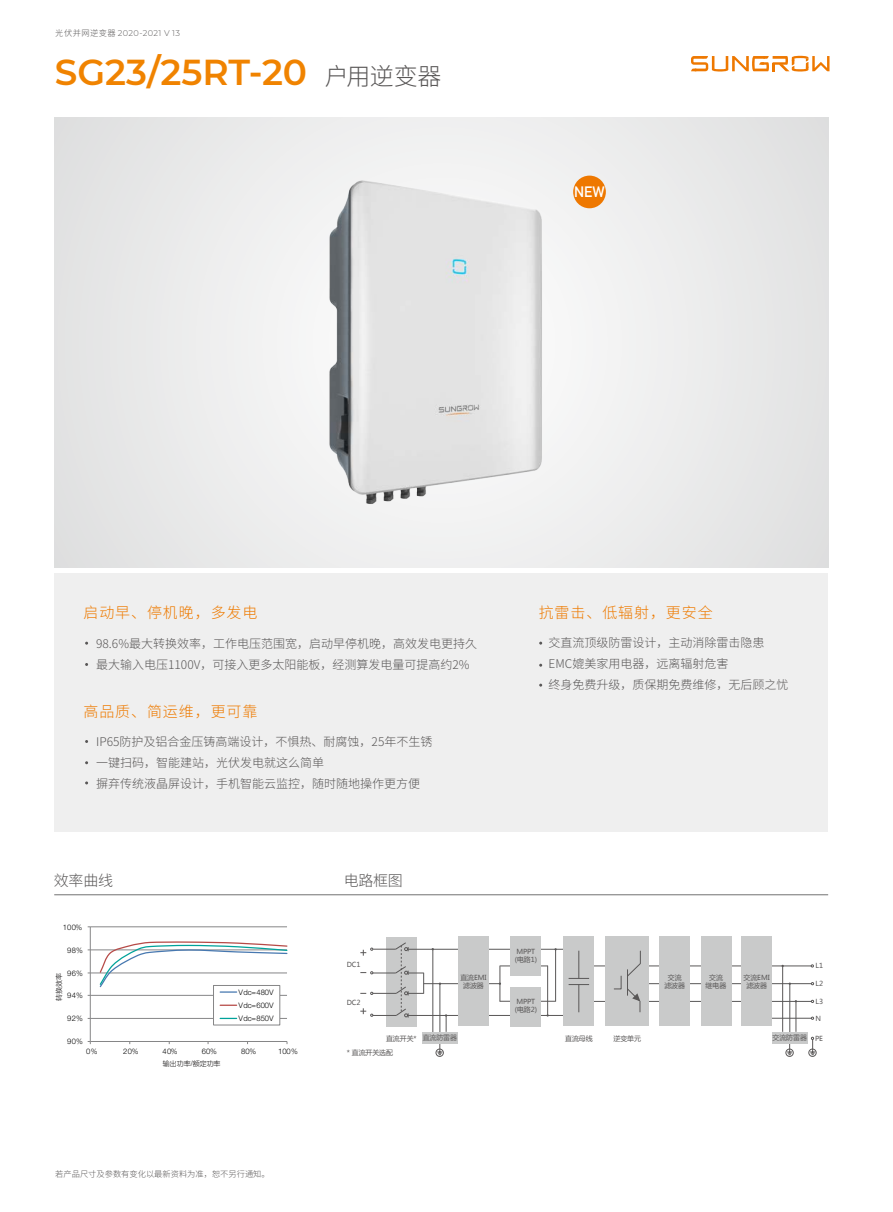
<style>
.page{position:relative;width:893px;height:1212px;background:#fff}
.page>*{position:absolute;margin:0;border:0;box-sizing:border-box;transform-origin:0 0}
.t1{font:600 36px "Montserrat";color:#f08300}
.t2{font:300 24px "Source Han Sans CN";letter-spacing:-.02em;color:#595757}
.t3{font:300 15px "Source Han Sans CN";letter-spacing:.06em;color:#ee7a00}
.t4{font:300 15px "Source Han Sans CN";letter-spacing:-.02em;color:#595757}
.t5{font:700 14.7px "DIN Alternate";color:#fff}
.t6{font:300 12px/21px "Source Han Sans CN";color:#595757}
.t7{font:300 8.25px "Source Han Sans CN";color:#595757}
.t8{font:300 8.25px "Montserrat";letter-spacing:.04em;color:#595757}
.t9{font:300 7.65px/13.2px "Helvetica Neue";letter-spacing:.03em;color:#000;text-align:justify}
.t10{font:6.9px/8.2px "Microsoft Ya Hei";letter-spacing:-.01em;color:#595757;text-align:center}
.t11{font:6.9px "FZLTXHJW GB1 0";color:#040000}
.s1{font-family:"Source Han Sans CN"}
</style>
<div class="page">
<svg style="left:691px;top:56px;width:138px;height:16px"></svg>
<div style="left:55px;top:118px;width:774px;height:450px;background:#ebebeb"></div>
<hr style="left:54px;top:894px;width:774px;height:1px;background:#727171">
<div style="left:573px;top:176px;width:33px;height:32px;background:#ee7800;border-radius:50%"></div>
<img style="left:308px;top:180px;width:252px;height:324px">
<hr style="left:765px;top:1018px;width:46px;height:1px;background:#595757">
<hr style="left:644px;top:983px;width:167px;height:1px;background:#595757">
<div style="left:387px;top:937px;width:30px;height:89px;background:#c9caca"></div>
<hr style="left:579px;top:965px;width:232px;height:1px;background:#595757">
<hr style="left:583px;top:1001px;width:228px;height:1px;background:#595757">
<div style="left:660px;top:937px;width:30px;height:89px;background:#c9caca"></div>
<div style="left:701px;top:937px;width:30px;height:89px;background:#c9caca"></div>
<div style="left:742px;top:937px;width:30px;height:89px;background:#c9caca"></div>
<div style="left:605px;top:937px;width:44px;height:89px;background:#c9caca"></div>
<div style="left:808px;top:1049px;width:8px;height:8px;border:1px solid #595757;border-radius:50%"></div>
<svg style="left:810px;top:1037px;width:5px;height:18px"></svg>
<svg style="left:614px;top:950px;width:27px;height:62px"></svg>
<hr style="left:408px;top:949px;width:165px;height:1px;background:#595757">
<hr style="left:408px;top:1015px;width:161px;height:1px;background:#595757">
<div style="left:564px;top:937px;width:30px;height:89px;background:#c9caca"></div>
<svg style="left:569px;top:951px;width:20px;height:61px"></svg>
<hr style="left:547px;top:965px;width:1px;height:50px;background:#595757">
<hr style="left:555px;top:949px;width:1px;height:52px;background:#595757">
<hr style="left:789px;top:984px;width:1px;height:49px;background:#595757">
<div style="left:786px;top:1049px;width:7px;height:8px;border:1px solid #595757;border-radius:50%"></div>
<svg style="left:787px;top:1044px;width:5px;height:11px"></svg>
<hr style="left:782px;top:966px;width:1px;height:66px;background:#595757">
<hr style="left:796px;top:1001px;width:1px;height:31px;background:#595757">
<div style="left:772px;top:1032px;width:36px;height:12px;background:#c9caca"></div>
<hr style="left:440px;top:984px;width:1px;height:49px;background:#595757">
<div style="left:436px;top:1049px;width:8px;height:8px;border:1px solid #595757;border-radius:50%"></div>
<hr style="left:432px;top:949px;width:1px;height:85px;background:#595757">
<div style="left:422px;top:1032px;width:36px;height:12px;background:#c9caca"></div>
<svg style="left:437px;top:1014px;width:10px;height:41px"></svg>
<hr style="left:424px;top:983px;width:76px;height:1px;background:#595757">
<hr style="left:500px;top:966px;width:1px;height:35px;background:#595757">
<hr style="left:500px;top:965px;width:48px;height:1px;background:#595757">
<hr style="left:500px;top:1001px;width:56px;height:1px;background:#595757">
<div style="left:459px;top:937px;width:30px;height:89px;background:#c9caca"></div>
<div style="left:511px;top:937px;width:30px;height:39px;background:#c9caca"></div>
<div style="left:511px;top:987px;width:30px;height:39px;background:#c9caca"></div>
<svg style="left:360px;top:942px;width:64px;height:75px"></svg>
<hr style="left:90px;top:926px;width:197px;height:1px;background:#868687">
<hr style="left:90px;top:949px;width:197px;height:1px;background:#868687">
<hr style="left:90px;top:973px;width:197px;height:1px;background:#868687">
<hr style="left:90px;top:995px;width:197px;height:1px;background:#868687">
<hr style="left:90px;top:1018px;width:197px;height:1px;background:#868687">
<hr style="left:90px;top:927px;width:1px;height:114px;background:#868687">
<hr style="left:90px;top:1041px;width:197px;height:1px;background:#868687">
<div style="left:213px;top:985px;width:67px;height:40px;background:#fff"></div>
<div style="left:213px;top:985px;width:67px;height:40px;border:1px solid #868687"></div>
<svg style="left:99px;top:941px;width:189px;height:52px"></svg>
<svg style="left:220px;top:1004px;width:17px;height:2px"></svg>
<svg style="left:220px;top:1018px;width:17px;height:1px"></svg>
<div style="left:54px;top:573px;width:774px;height:259px;background:#efefef"></div>
<p class="t8" style="left:55px;top:28px;width:126px"><span class="s1">光伏并网逆变器</span> 2020-2021 V 13</p>
<h1 class="t1" style="left:55px;top:47px;width:254px">SG23/25RT-20</h1>
<h2 class="t2" style="left:325px;top:62px;width:118px">户用逆变器</h2>
<p class="t5" style="left:574px;top:181px;width:32px">NEW</p>
<p class="t3" style="left:83px;top:604px;width:176px">启动早、停机晚，多发电</p>
<p class="t6" style="left:96px;top:633px;width:383px">98.6%最大转换效率，工作电压范围宽，启动早停机晚，高效发电更持久最大输入电压1100V，可接入更多太阳能板，经测算发电量可提高约2%</p>
<p class="t3" style="left:83px;top:703px;width:176px">高品质、简运维，更可靠</p>
<p class="t6" style="left:96px;top:731px;width:338px">IP65防护及铝合金压铸高端设计，不惧热、耐腐蚀，25年不生锈一键扫码，智能建站，光伏发电就这么简单<br>摒弃传统液晶屏设计，手机智能云监控，随时随地操作更方便</p>
<p class="t3" style="left:539px;top:604px;width:175px">抗雷击、低辐射，更安全</p>
<p class="t6" style="left:549px;top:633px;width:242px">交直流顶级防雷设计，主动消除雷击隐患<br>EMC媲美家用电器，远离辐射危害<br>终身免费升级，质保期免费维修，无后顾之忧</p>
<p class="t4" style="left:54px;top:872px;width:61px">效率曲线</p>
<p class="t4" style="left:344px;top:872px;width:61px">电路框图</p>
<p class="t9" style="left:63px;top:920px;width:21px">100%</p>
<p class="t9" style="left:67px;top:943px;width:17px">98%</p>
<p class="t9" style="left:67px;top:966px;width:17px">96%</p>
<p class="t11" style="left:55px;top:1001px;width:29px;rotate:-90deg">转换效率</p>
<p class="t9" style="left:67px;top:989px;width:17px">94%</p>
<p class="t9" style="left:67px;top:1012px;width:17px">92%</p>
<p class="t9" style="left:239px;top:985px;width:37px">Vdc=480V Vdc=600V Vdc=850V</p>
<p class="t10" style="left:347px;top:960px;width:15px">DC1</p>
<p class="t10" style="left:347px;top:998px;width:15px">DC2</p>
<p class="t10" style="left:460px;top:973px;width:28px">直流EMI滤波器</p>
<p class="t10" style="left:515px;top:947px;width:24px;text-align:left">MPPT (电路1)</p>
<p class="t10" style="left:515px;top:997px;width:24px;text-align:left">MPPT (电路2)</p>
<p class="t10" style="left:816px;top:961px;width:9px">L1</p>
<p class="t10" style="left:664px;top:973px;width:22px">交流滤波器</p>
<p class="t10" style="left:706px;top:973px;width:22px">交流继电器</p>
<p class="t10" style="left:744px;top:973px;width:28px">交流EMI滤波器</p>
<p class="t10" style="left:816px;top:979px;width:9px">L2</p>
<p class="t10" style="left:816px;top:997px;width:9px">L3</p>
<p class="t10" style="left:815px;top:1014px;width:7px">N</p>
<p class="t9" style="left:67px;top:1034px;width:17px">90%</p>
<p class="t9" style="left:86px;top:1044px;width:13px">0%</p>
<p class="t9" style="left:123px;top:1044px;width:17px">20%</p>
<p class="t9" style="left:162px;top:1044px;width:17px">40%</p>
<p class="t9" style="left:202px;top:1044px;width:17px">60%</p>
<p class="t9" style="left:241px;top:1044px;width:17px">80%</p>
<p class="t9" style="left:278px;top:1044px;width:21px">100%</p>
<p class="t11" style="left:163px;top:1060px;width:59px">输出功率/额定功率</p>
<p class="t7" style="left:55px;top:1169px;width:216px">若产品尺寸及参数有变化以最新资料为准，恕不另行通知。</p>
<p class="t10" style="left:423px;top:1033px;width:36px">直流防雷器</p>
<p class="t10" style="left:773px;top:1033px;width:36px">交流防雷器</p>
<p class="t10" style="left:347px;top:1031px;width:72px;line-height:13.8px;text-align:left;text-indent:39px">直流开关* * 直流开关选配</p>
<p class="t10" style="left:565px;top:1034px;width:29px">直流母线</p>
<p class="t10" style="left:614px;top:1034px;width:29px">逆变单元</p>
<p class="t10" style="left:815px;top:1034px;width:9px">PE</p>
</div>
